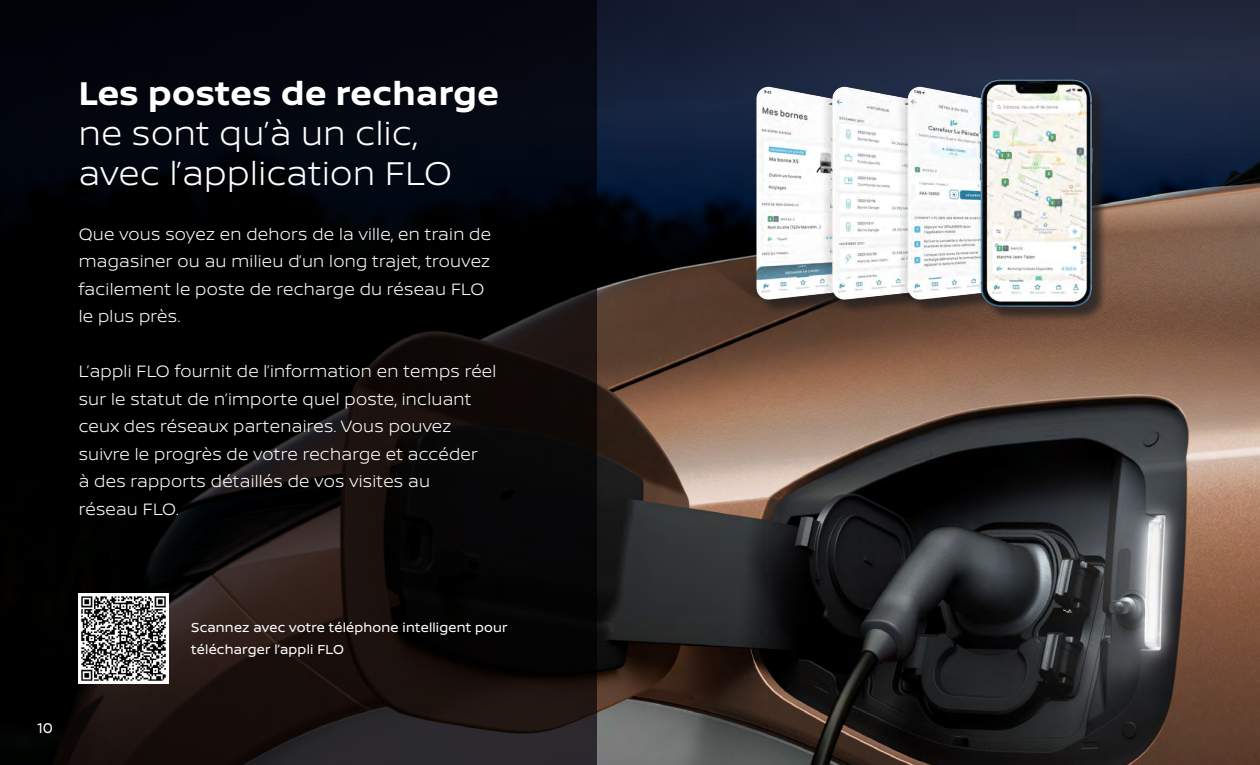
<style>
.page{position:relative;width:1260px;height:765px;background:#fff}
.page>*{position:absolute;margin:0;border:0;box-sizing:border-box;transform-origin:0 0}
.t1{font:300 35px/40px "Nissan Brand";letter-spacing:.015em;color:#fff}
.t2{font:700 35px "Nissan Brand";letter-spacing:.015em;color:#fff}
.t3{font:300 17.5px/27.5px "Nissan Brand";letter-spacing:.015em;color:#fff}
.t4{font:15px "Nissan Brand";color:#fff}
.t5{font:13.75px/22.5px "Nissan Brand";letter-spacing:.015em;color:#fff}
</style>
<div class="page">
<img style="left:596px;top:0;width:664px;height:765px">
<svg style="left:0;top:0;width:596px;height:765px;background:#090809"></svg>
<img style="left:679px;top:32px;width:431px;height:323px">
<img style="left:79px;top:593px;width:90px;height:90px">
<h1 class="t2" style="left:79px;top:68px;width:422px">Les postes de recharge</h1>
<h1 class="t1" style="left:79px;top:112px;width:375px">ne sont qu’à un clic, avec l’application FLO</h1>
<p class="t3" style="left:79px;top:219px;width:414px">Que vous soyez en dehors de la ville, en train de magasiner ou au milieu d’un long trajet, trouvez facilement le poste de recharge du réseau FLO le plus près.</p>
<p class="t3" style="left:79px;top:357px;width:419px">L’appli FLO fournit de l’information en temps réel sur le statut de n’importe quel poste, incluant ceux des réseaux partenaires. Vous pouvez suivre le progrès de votre recharge et accéder<br>à des rapports détaillés de vos visites au<br>réseau FLO.</p>
<p class="t4" style="left:37px;top:717px;width:17px">10</p>
<p class="t5" style="left:191px;top:615px;width:318px">Scannez avec votre téléphone intelligent pour télécharger l’appli FLO</p>
</div>
